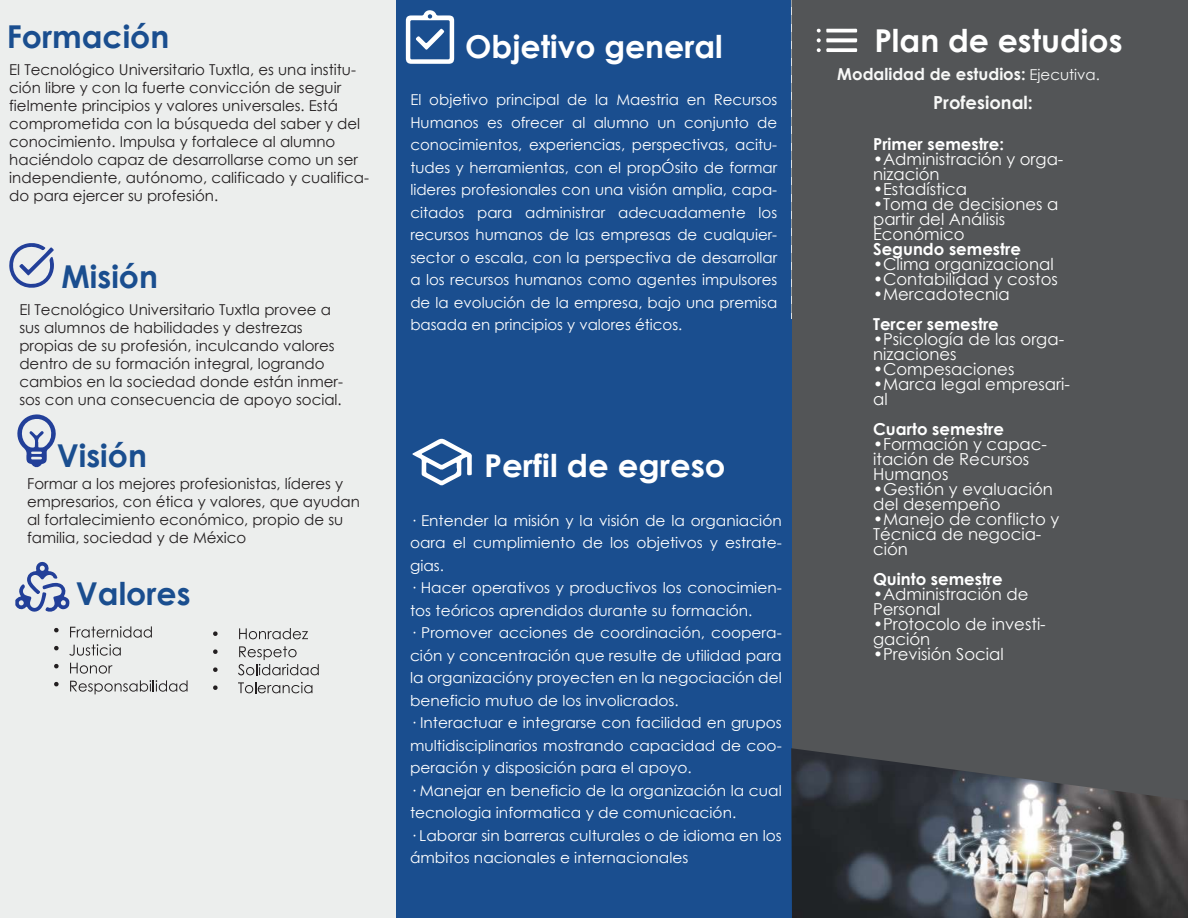
<style>
.page{position:relative;width:1188px;height:918px;background:#eceeed}
.page>*{position:absolute;margin:0;border:0;box-sizing:border-box;transform-origin:0 0}
.t1{font:700 31.5px "Century Gothic";color:#fff}
.t2{font:700 31.5px "Century Gothic";color:#1a4e8f}
.t3{font:700 18px "Century Gothic";color:#f7f8f7}
.t4{font:16.5px/15px "Century Gothic";color:#fff}
.t5{font:700 16.5px "Century Gothic";color:#fff}
.t6{font:700 16.5px "Century Gothic";color:#f7f8f7}
.t7{font:15px/22.5px "Century Gothic";color:#fff;text-align:justify}
.t8{font:15px/18px "Century Gothic";color:#231f20}
.s1{font-weight:400;font-size:15px}
</style>
<div class="page">
<div style="left:396px;top:0;width:396px;height:918px;background:#1a4e8f"></div>
<div style="left:792px;top:0;width:396px;height:918px;background:#535557"></div>
<svg style="left:412px;top:438px;width:60px;height:48px"></svg>
<svg style="left:15px;top:561px;width:55px;height:51px"></svg>
<svg style="left:17px;top:414px;width:39px;height:54px"></svg>
<svg style="left:9px;top:243px;width:45px;height:45px"></svg>
<svg style="left:406px;top:10px;width:48px;height:54px"></svg>
<svg style="left:70px;top:626px;width:82px;height:12px"></svg>
<svg style="left:69px;top:644px;width:52px;height:12px"></svg>
<svg style="left:70px;top:663px;width:43px;height:11px"></svg>
<svg style="left:70px;top:680px;width:118px;height:14px"></svg>
<svg style="left:213px;top:631px;width:5px;height:5px"></svg>
<svg style="left:239px;top:628px;width:69px;height:11px"></svg>
<svg style="left:213px;top:649px;width:5px;height:5px"></svg>
<svg style="left:213px;top:667px;width:5px;height:5px"></svg>
<svg style="left:238px;top:646px;width:81px;height:29px"></svg>
<svg style="left:213px;top:685px;width:5px;height:5px"></svg>
<svg style="left:238px;top:682px;width:74px;height:11px"></svg>
<svg style="left:817px;top:29px;width:40px;height:23px"></svg>
<svg style="left:54px;top:628px;width:5px;height:4px"></svg>
<svg style="left:54px;top:646px;width:5px;height:4px"></svg>
<svg style="left:54px;top:664px;width:5px;height:4px"></svg>
<svg style="left:54px;top:682px;width:5px;height:4px"></svg>
<img style="left:791px;top:748px;width:397px;height:170px">
<h1 class="t2" style="left:7px;top:13px;width:164px">Formación</h1>
<p class="t8" style="left:9px;top:60px;width:361px">El Tecnológico Universitario Tuxtla, es una institu&shy;ción libre y con la fuerte convicción de seguir fielmente principios y valores universales. Está comprometida con la búsqueda del saber y del conocimiento. Impulsa y fortalece al alumno haciéndolo capaz de desarrollarse como un ser independiente, autónomo, calificado y cualifica&shy;do para ejercer su profesión.</p>
<h1 class="t2" style="left:62px;top:252px;width:98px">Misión</h1>
<p class="t8" style="left:19px;top:300px;width:325px">El Tecnológico Universitario Tuxtla provee a sus alumnos de habilidades y destrezas propias de su profesión, inculcando valores dentro de su formación integral, logrando cambios en la sociedad donde están inmer&shy;sos con una consecuencia de apoyo social.</p>
<h1 class="t2" style="left:57px;top:432px;width:92px">Visión</h1>
<p class="t8" style="left:27px;top:474px;width:334px">Formar a los mejores profesionistas, líderes y empresarios, con ética y valores, que ayudan al fortalecimiento económico, propio de su familia, sociedad y de México</p>
<h1 class="t2" style="left:76px;top:569px;width:116px">Valores</h1>
<h1 class="t1" style="left:465px;top:23px;width:259px">Objetivo general</h1>
<h1 class="t1" style="left:874px;top:17px;width:250px">Plan de estudios</h1>
<p class="t6" style="left:837px;top:61px;width:264px">Modalidad de estudios: <span class="s1">Ejecutiva.</span></p>
<p class="t7" style="left:410px;top:88px;width:368px">El objetivo principal de la Maestria en Recursos</p>
<p class="t3" style="left:933px;top:89px;width:101px">Profesional:</p>
<p class="t7" style="left:410px;top:111px;width:368px">Humanos es ofrecer al alumno un conjunto de conocimientos, experiencias, perspectivas, acitu&shy;tudes y herramientas, con el propÓsito de formar lideres profesionales con una visión amplia, capa&shy;citados para administrar adecuadamente los recursos humanos de las empresas de cualquier&shy;sector o escala, con la perspectiva de desarrollar a los recursos humanos como agentes impulsores de la evolución de la empresa, bajo una premisa basada en principios y valores éticos.</p>
<p class="t5" style="left:873px;top:131px;width:133px">Primer semestre:</p>
<p class="t4" style="left:873px;top:151px;width:192px">•Administración y orga&shy;nización</p>
<p class="t4" style="left:873px;top:181px;width:95px">•Estadística</p>
<p class="t4" style="left:873px;top:196px;width:187px">•Toma de decisiones a partir del Análisis<br>Económico</p>
<p class="t5" style="left:873px;top:236px;width:149px">Segundo semestre</p>
<p class="t4" style="left:873px;top:256px;width:182px">•Clima organizacional</p>
<p class="t4" style="left:873px;top:271px;width:186px">•Contabilidad y costos</p>
<p class="t4" style="left:873px;top:286px;width:138px">•Mercadotecnia</p>
<p class="t5" style="left:873px;top:311px;width:127px">Tercer semestre</p>
<p class="t4" style="left:873px;top:331px;width:193px">•Psicología de las orga&shy;nizaciones</p>
<p class="t4" style="left:873px;top:361px;width:143px">•Compesaciones</p>
<p class="t4" style="left:873px;top:376px;width:198px">•Marca legal empresari&shy;al</p>
<p class="t5" style="left:873px;top:416px;width:133px">Cuarto semestre</p>
<p class="t4" style="left:873px;top:436px;width:175px">•Formación y capac&shy;itación de Recursos<br>Humanos</p>
<p class="t4" style="left:873px;top:481px;width:181px">•Gestión y evaluación del desempeño</p>
<p class="t4" style="left:873px;top:511px;width:188px">•Manejo de conflicto y<br>Técnica de negocia&shy;ción</p>
<p class="t5" style="left:873px;top:566px;width:131px">Quinto semestre</p>
<p class="t4" style="left:873px;top:586px;width:157px">•Administración de<br>Personal</p>
<p class="t4" style="left:873px;top:616px;width:174px">•Protocolo de investi&shy;gación</p>
<p class="t4" style="left:873px;top:646px;width:132px">•Previsión Social</p>
<h1 class="t1" style="left:484px;top:442px;width:243px">Perfil de egreso</h1>
<p class="t7" style="left:410px;top:509px;width:373px;text-align:left">· Entender la misión y la visión de la organiación oara el cumplimiento de los objetivos y estrate&shy;gias.<br>· Hacer operativos y productivos los conocimien&shy;tos teóricos aprendidos durante su formación.<br>· Promover acciones de coordinación, coopera&shy;ción y concentración que resulte de utilidad para la organizacióny proyecten en la negociación del beneficio mutuo de los involicrados.<br>· Interactuar e integrarse con facilidad en grupos multidisciplinarios mostrando capacidad de coo&shy;peración y disposición para el apoyo.<br>· Manejar en beneficio de la organización la cual tecnologia informatica y de comunicación.<br>· Laborar sin barreras culturales o de idioma en los ámbitos nacionales e internacionales</p>
</div>
